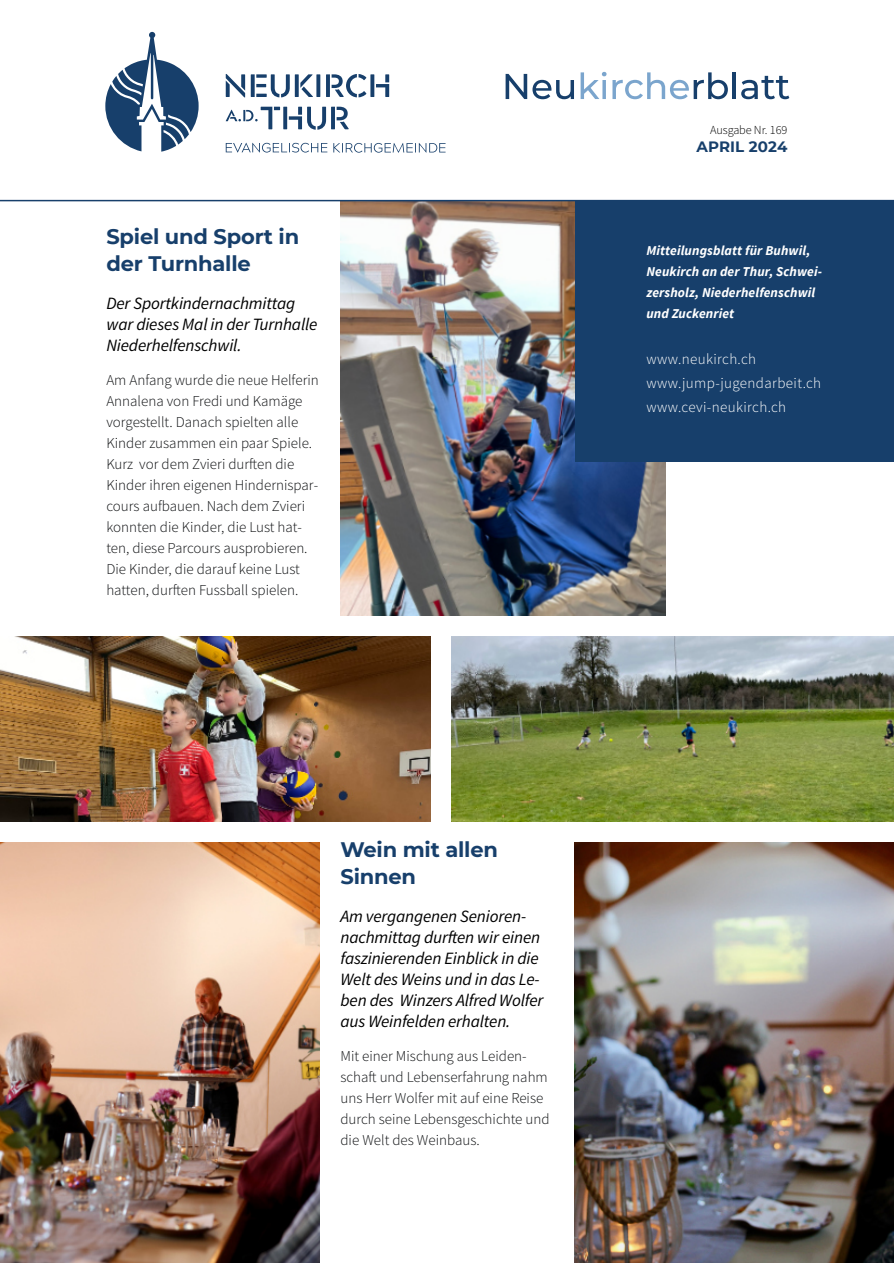
<style>
.page{position:relative;width:894px;height:1263px;background:#fff}
.page>*{position:absolute;margin:0;border:0;box-sizing:border-box;transform-origin:0 0}
.t1{font:700 21px/27px "Montserrat";letter-spacing:-.01em;color:#173f6b}
.t2{font:italic 17.25px/21px "Source Sans Pro";letter-spacing:-.01em;color:#000001}
.t3{font:300 15px/21px "Source Sans Pro";color:#0c0e10}
.t4{font:300 15px/24px "Source Sans Pro";letter-spacing:.025em;color:#fff}
.t5{font:700 15px "Montserrat";letter-spacing:.01em;color:#173f6b}
.t6{font:italic 700 13.5px/21px "Source Sans Pro";letter-spacing:.01em;color:#fff}
.t7{font:300 12.3px "Source Sans Pro";letter-spacing:-.01em;color:#000001}
</style>
<div class="page">
<img style="left:340px;top:201px;width:325px;height:415px">
<hr style="left:0;top:200px;width:893px;height:1px;background:#173f6b">
<svg style="left:505px;top:74px;width:68px;height:25px"></svg>
<svg style="left:580px;top:72px;width:26px;height:27px"></svg>
<svg style="left:612px;top:72px;width:115px;height:27px"></svg>
<hr style="left:732px;top:72px;width:3px;height:27px;background:#173f6b">
<svg style="left:741px;top:76px;width:48px;height:23px"></svg>
<svg style="left:105px;top:32px;width:93px;height:120px"></svg>
<svg style="left:226px;top:143px;width:101px;height:10px"></svg>
<svg style="left:333px;top:143px;width:112px;height:10px"></svg>
<svg style="left:226px;top:74px;width:19px;height:23px"></svg>
<svg style="left:251px;top:74px;width:62px;height:23px"></svg>
<svg style="left:316px;top:74px;width:4px;height:23px"></svg>
<svg style="left:326px;top:74px;width:63px;height:23px"></svg>
<svg style="left:225px;top:107px;width:124px;height:23px"></svg>
<div style="left:574px;top:201px;width:319px;height:260px;background:#173f6b"></div>
<img style="left:0;top:842px;width:319px;height:421px">
<img style="left:574px;top:842px;width:319px;height:421px">
<img style="left:0;top:637px;width:430px;height:184px">
<img style="left:451px;top:637px;width:442px;height:184px">
<h1 class="t1" style="left:106px;top:223px;width:194px">Spiel und Sport in der Turnhalle</h1>
<p class="t2" style="left:106px;top:294px;width:212px">Der Sportkindernachmittag war dieses Mal in der Turnhalle<br>Niederhelfenschwil.</p>
<p class="t3" style="left:106px;top:370px;width:214px">Am Anfang wurde die neue Helferin Annalena von Fredi und Kamäge vorgestellt. Danach spielten alle Kinder zusammen ein paar Spiele.<br>Kurz vor dem Zvieri durften die Kinder ihren eigenen Hindernispar&shy;cours aufbauen. Nach dem Zvieri konnten die Kinder, die Lust hat&shy;ten, diese Parcours ausprobieren.<br>Die Kinder, die darauf keine Lust hatten, durften Fussball spielen.</p>
<h1 class="t1" style="left:340px;top:836px;width:159px">Wein mit allen<br>Sinnen</h1>
<p class="t2" style="left:340px;top:907px;width:204px">Am vergangenen Senioren&shy;nachmittag durften wir einen faszinierenden Einblick in die<br>Welt des Weins und in das Le&shy;ben des Winzers Alfred Wolfer aus Weinfelden erhalten.</p>
<p class="t3" style="left:340px;top:1047px;width:210px">Mit einer Mischung aus Leiden&shy;schaft und Lebenserfahrung nahm uns Herr Wolfer mit auf eine Reise durch seine Lebensgeschichte und die Welt des Weinbaus.</p>
<p class="t7" style="left:710px;top:125px;width:79px">Ausgabe Nr. 169</p>
<p class="t5" style="left:696px;top:138px;width:92px">APRIL 2024</p>
<p class="t6" style="left:646px;top:241px;width:177px">Mitteilungsblatt für Buhwil,<br>Neukirch an der Thur, Schwei&shy;zersholz, Niederhelfenschwil und Zuckenriet</p>
<p class="t4" style="left:646px;top:349px;width:176px">www.neukirch.ch www.jump-jugendarbeit.ch www.cevi-neukirch.ch</p>
</div>
